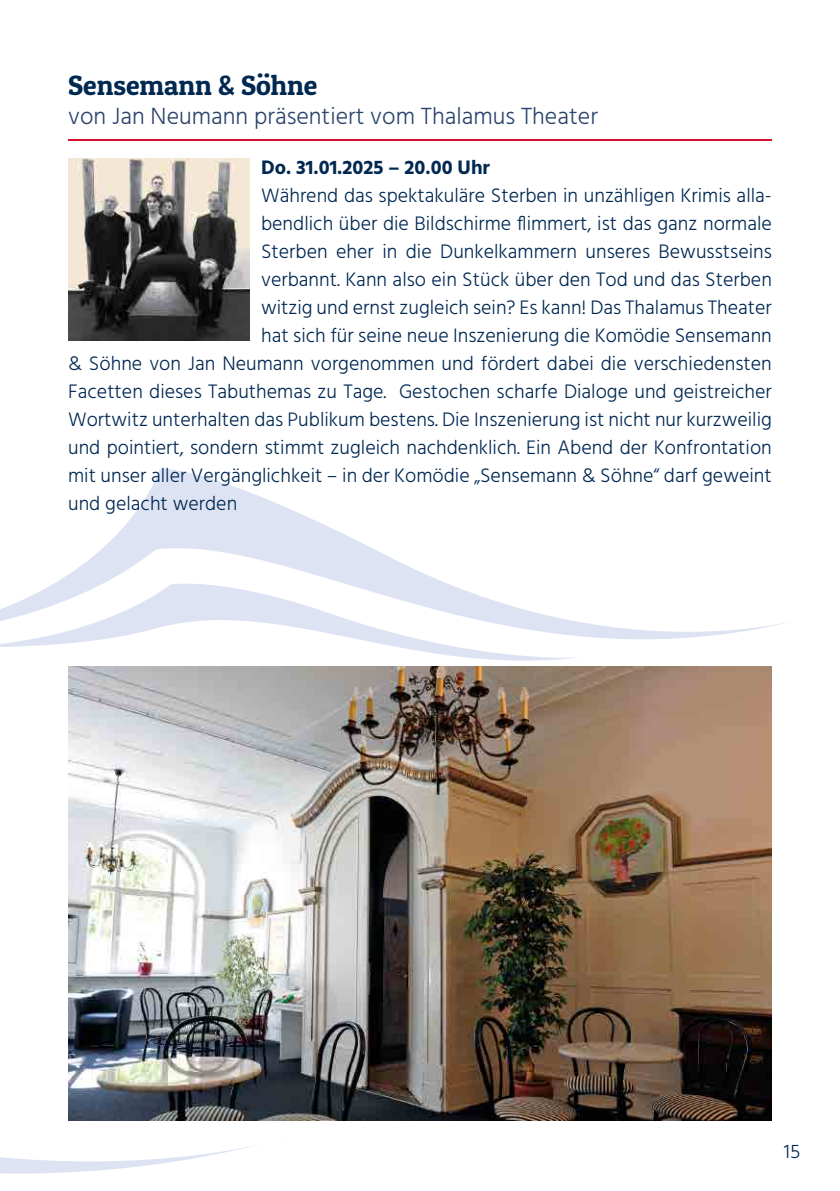
<style>
.page{position:relative;width:840px;height:1191px;background:#fff}
.page>*{position:absolute;margin:0;border:0;box-sizing:border-box;transform-origin:0 0}
.t1{font:28px "Patua One";color:#002851}
.t2{font:300 24px "Hind";color:#2b446c}
.t3{font:300 20px "Hind";color:#002851}
.t4{font:700 20px "Hind";color:#002851}
</style>
<div class="page">
<svg style="left:0;top:1146px;width:253px;height:27px"></svg>
<svg style="left:55px;top:469px;width:730px;height:170px"></svg>
<svg style="left:0;top:583px;width:581px;height:77px"></svg>
<hr style="left:68px;top:139px;width:703px;height:1px;background:#d51130">
<img style="left:68px;top:159px;width:181px;height:181px">
<img style="left:68px;top:666px;width:703px;height:454px">
<h1 class="t1" style="left:68px;top:68px;width:251px">Sensemann &amp; Söhne</h1>
<p class="t2" style="left:68px;top:100px;width:531px">von Jan Neumann präsentiert vom Thalamus Theater</p>
<p class="t4" style="left:261px;top:155px;width:230px">Do. 31.01.2025 – 20.00 Uhr</p>
<p class="t3" style="left:261px;top:182px;width:512px">Während das spektakuläre Sterben in unzähligen Krimis alla-</p>
<p class="t3" style="left:261px;top:210px;width:512px">bendlich über die Bildschirme flimmert, ist das ganz normale</p>
<p class="t3" style="left:261px;top:238px;width:512px">Sterben eher in die Dunkelkammern unseres Bewusstseins</p>
<p class="t3" style="left:261px;top:266px;width:512px">verbannt. Kann also ein Stück über den Tod und das Sterben</p>
<p class="t3" style="left:261px;top:294px;width:512px">witzig und ernst zugleich sein? Es kann! Das Thalamus Theater</p>
<p class="t3" style="left:261px;top:322px;width:512px">hat sich für seine neue Inszenierung die Komödie Sensemann</p>
<p class="t3" style="left:68px;top:350px;width:704px">&amp; Söhne von Jan Neumann vorgenommen und fördert dabei die verschiedensten</p>
<p class="t3" style="left:68px;top:378px;width:705px">Facetten dieses Tabuthemas zu Tage. Gestochen scharfe Dialoge und geistreicher</p>
<p class="t3" style="left:68px;top:406px;width:705px">Wortwitz unterhalten das Publikum bestens. Die Inszenierung ist nicht nur kurzweilig</p>
<p class="t3" style="left:68px;top:434px;width:704px">und pointiert, sondern stimmt zugleich nachdenklich. Ein Abend der Konfrontation</p>
<p class="t3" style="left:68px;top:462px;width:704px">mit unser aller Vergänglichkeit – in der Komödie „Sensemann &amp; Söhne“ darf geweint</p>
<p class="t3" style="left:68px;top:490px;width:171px">und gelacht werden</p>
<p class="t3" style="left:783px;top:1137px;width:18px">15</p>
</div>
